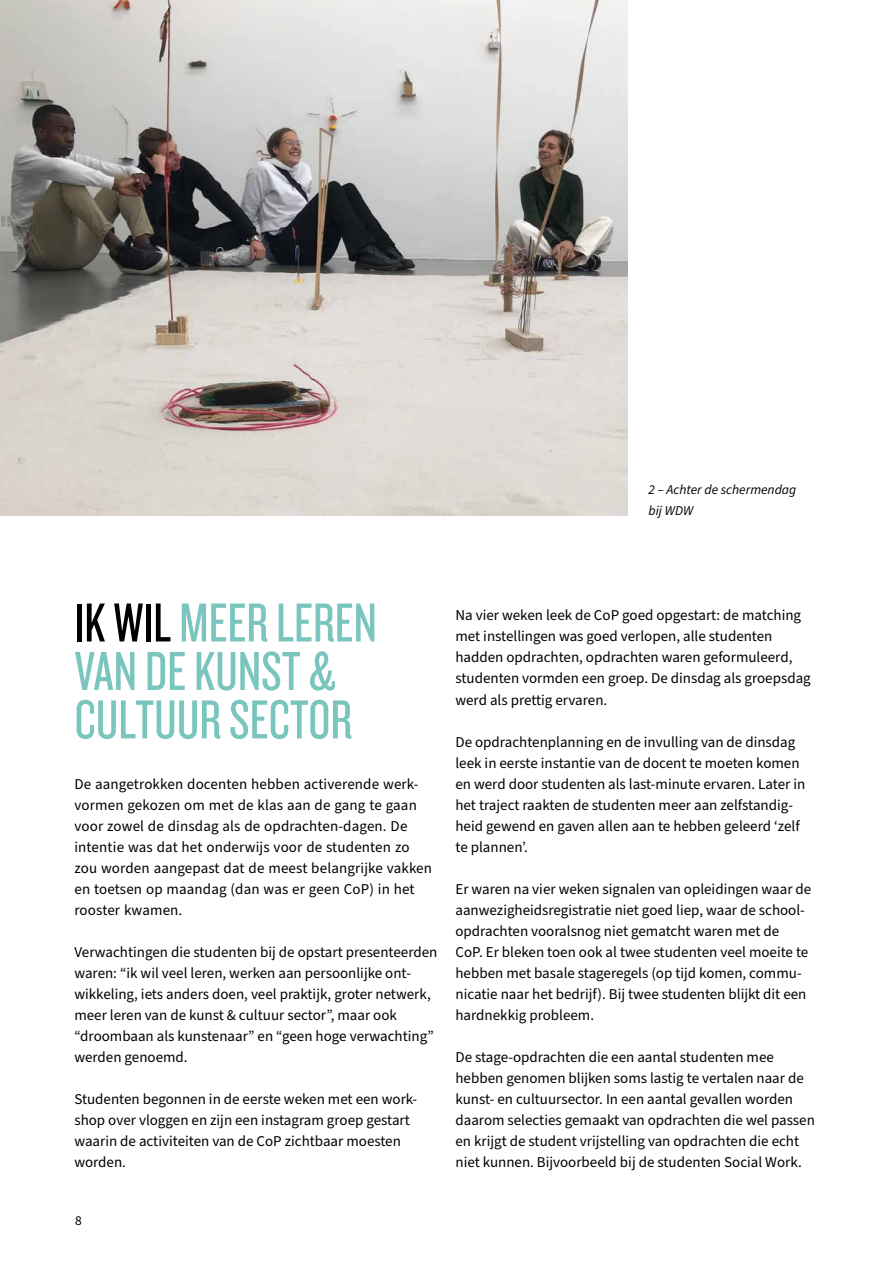
<style>
.page{position:relative;width:893px;height:1263px;background:#fff}
.page>*{position:absolute;margin:0;border:0;box-sizing:border-box;transform-origin:0 0}
.t1{font:57px/48.4px "Knockout 28 Junior Feathrwt";color:#7ac6be}
.t2{font:15px/21px "Source Sans Pro";color:#000}
.t3{font:italic 13.5px/21px "Source Sans Pro";color:#000}
.t4{font:13.5px "Source Sans Pro";color:#000}
.s1{color:#000}
</style>
<div class="page">
<img style="left:0;top:0;width:627px;height:515px">
<p class="t3" style="left:648px;top:480px;width:149px">2 – Achter de schermendag bij WDW</p>
<h1 class="t1" style="left:74px;top:596px;width:304px"><span class="s1">IK WIL</span> MEER LEREN<br>VAN DE KUNST &amp;<br>CULTUUR SECTOR</h1>
<p class="t2" style="left:74px;top:773px;width:359px">De aangetrokken docenten hebben activerende werk&shy;vormen gekozen om met de klas aan de gang te gaan voor zowel de dinsdag als de opdrachten-dagen. De intentie was dat het onderwijs voor de studenten zo zou worden aangepast dat de meest belangrijke vakken en toetsen op maandag (dan was er geen CoP) in het rooster kwamen.</p>
<p class="t2" style="left:74px;top:941px;width:364px">Verwachtingen die studenten bij de opstart presenteerden waren: “ik wil veel leren, werken aan persoonlijke ont&shy;wikkeling, iets anders doen, veel praktijk, groter netwerk, meer leren van de kunst &amp; cultuur sector”, maar ook “droombaan als kunstenaar” en “geen hoge verwachting” werden genoemd.</p>
<p class="t2" style="left:74px;top:1088px;width:344px">Studenten begonnen in de eerste weken met een work&shy;shop over vloggen en zijn een instagram groep gestart waarin de activiteiten van de CoP zichtbaar moesten worden.</p>
<p class="t4" style="left:75px;top:1211px;width:8px">8</p>
<p class="t2" style="left:455px;top:605px;width:357px">Na vier weken leek de CoP goed opgestart: de matching met instellingen was goed verlopen, alle studenten hadden opdrachten, opdrachten waren geformuleerd, studenten vormden een groep. De dinsdag als groepsdag werd als prettig ervaren.</p>
<p class="t2" style="left:455px;top:731px;width:351px">De opdrachtenplanning en de invulling van de dinsdag leek in eerste instantie van de docent te moeten komen en werd door studenten als last-minute ervaren. Later in het traject raakten de studenten meer aan zelfstandig&shy;heid gewend en gaven allen aan te hebben geleerd ‘zelf te plannen’.</p>
<p class="t2" style="left:455px;top:878px;width:357px">Er waren na vier weken signalen van opleidingen waar de aanwezigheidsregistratie niet goed liep, waar de school&shy;opdrachten vooralsnog niet gematcht waren met de<br>CoP. Er bleken toen ook al twee studenten veel moeite te hebben met basale stageregels (op tijd komen, commu&shy;nicatie naar het bedrijf). Bij twee studenten blijkt dit een hardnekkig probleem.</p>
<p class="t2" style="left:455px;top:1046px;width:361px">De stage-opdrachten die een aantal studenten mee hebben genomen blijken soms lastig te vertalen naar de kunst- en cultuursector. In een aantal gevallen worden daarom selecties gemaakt van opdrachten die wel passen en krijgt de student vrijstelling van opdrachten die echt niet kunnen. Bijvoorbeeld bij de studenten Social Work.</p>
</div>
